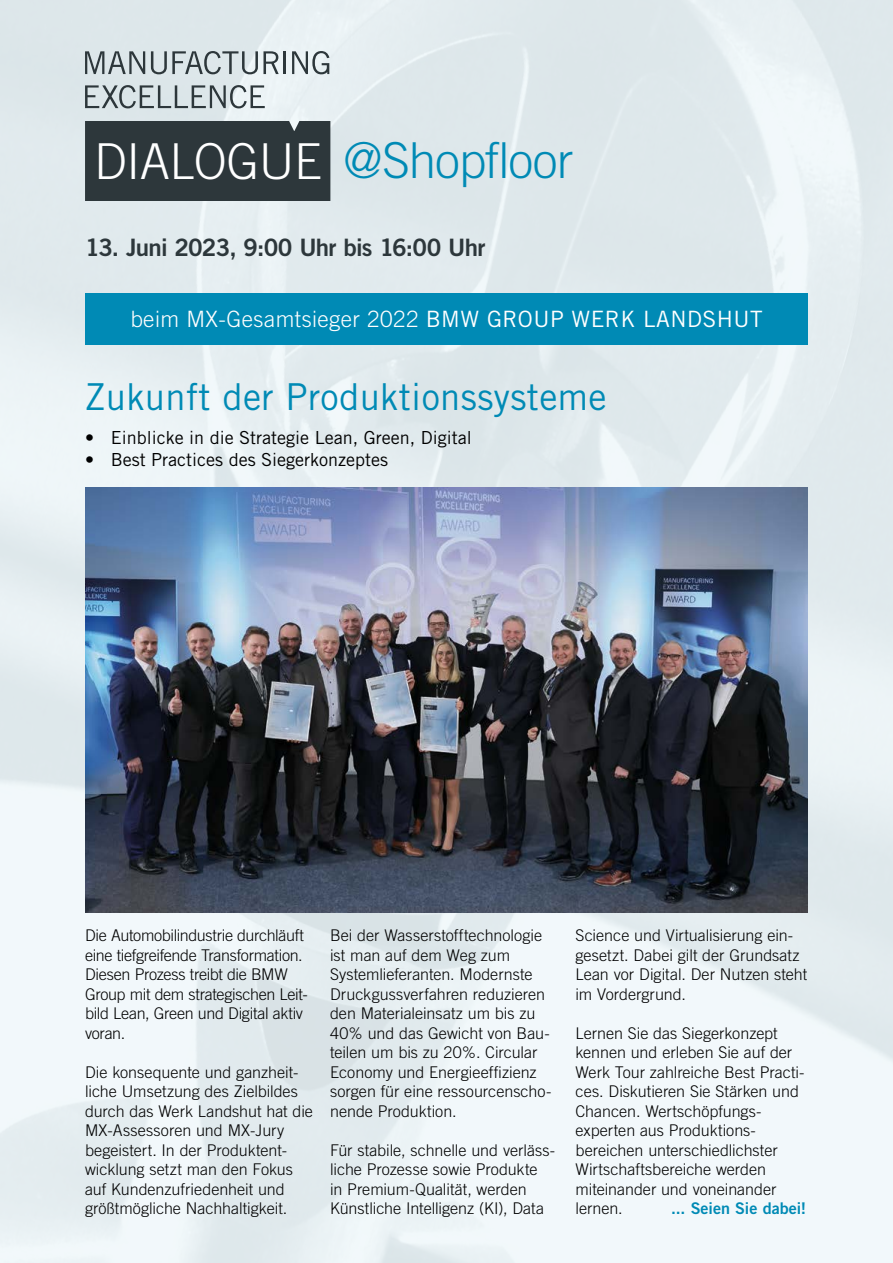
<style>
.page{position:relative;width:893px;height:1263px;background:#fff}
.page>*{position:absolute;margin:0;border:0;box-sizing:border-box;transform-origin:0 0}
.t1{font:300 49.5px "Trade Gothic LT Pro";letter-spacing:-.01em;color:#008ab5}
.t2{font:37.05px "Trade Gothic LT Pro";letter-spacing:.01em;color:#008ab5}
._06_Absatz_Neu{font:24px "Trade Gothic LT Pro Bd 2";letter-spacing:-.035em;color:#2d373b}
.TG_NORMAL_9{font:300 22.5px "Trade Gothic LT Pro";letter-spacing:.02em;color:#fff}
.t3{font:18px "Trade Gothic LT Pro";color:#000}
.Fließtext{font:300 16.2px/19.5px "Trade Gothic LT Pro";color:#000}
.Fließtext-2{font:300 16.2px/19.5px "Trade Gothic LT Pro";letter-spacing:-.02em;color:#000}
.Fließtext-3{font:16.2px "Trade Gothic LT Pro Bd 2";color:#008ab5}
.s1{color:#fff}
.s2{font-weight:400}
</style>
<div class="page">
<div style="left:0;top:0;width:893px;height:1263px;background:linear-gradient(to right,#e5eef1,#e6eff2)"></div>
<svg style="left:85px;top:51px;width:60px;height:23px"></svg>
<svg style="left:151px;top:51px;width:128px;height:23px;background:#adb7ba"></svg>
<hr style="left:284px;top:51px;width:2px;height:23px;background:#2d373b">
<svg style="left:292px;top:51px;width:37px;height:23px"></svg>
<svg style="left:85px;top:85px;width:180px;height:23px;background:#adb7ba"></svg>
<div style="left:85px;top:121px;width:245px;height:80px;background:#2d373b"></div>
<div style="left:85px;top:293px;width:723px;height:51px;background:#008ab5"></div>
<img style="left:85px;top:488px;width:723px;height:424px">
<p class="t1" style="left:94px;top:131px;width:481px"><span class="s1">DIALOGUE</span> @Shopfloor</p>
<p class="_06_Absatz_Neu" style="left:85px;top:232px;width:402px">13. Juni 2023, 9:00 Uhr bis 16:00 Uhr</p>
<p class="TG_NORMAL_9" style="left:130px;top:306px;width:634px">beim MX-Gesamtsieger 2022 <span class="s2">BMW GROUP WERK LANDSHUT</span></p>
<p class="t2" style="left:85px;top:374px;width:523px">Zukunft der Produktionssysteme</p>
<p class="t3" style="left:85px;top:427px;width:388px">• Einblicke in die Strategie Lean, Green, Digital</p>
<p class="t3" style="left:85px;top:449px;width:304px">• Best Practices des Siegerkonzeptes</p>
<p class="Fließtext-2" style="left:85px;top:925px;width:224px">Die Automobilindustrie durchläuft eine tiefgreifende Transformation.<br>Diesen Prozess treibt die BMW<br>Group mit dem strategischen Leit&shy;bild Lean, Green und Digital aktiv voran.</p>
<p class="Fließtext" style="left:85px;top:1062px;width:229px">Die konsequente und ganzheit&shy;liche Umsetzung des Zielbildes durch das Werk Landshut hat die<br>MX-Assessoren und MX-Jury begeistert. In der Produktent&shy;wicklung setzt man den Fokus auf Kundenzufriedenheit und größtmögliche Nachhaltigkeit.</p>
<p class="Fließtext" style="left:330px;top:925px;width:223px">Bei der Wasserstofftechnologie ist man auf dem Weg zum<br>Systemlieferanten. Modernste<br>Druckgussverfahren reduzieren den Materialeinsatz um bis zu<br>40% und das Gewicht von Bau&shy;teilen um bis zu 20%. Circular<br>Economy und Energieeffizienz sorgen für eine ressourcenscho&shy;nende Produktion.</p>
<p class="Fließtext" style="left:330px;top:1140px;width:227px">Für stabile, schnelle und verläss&shy;liche Prozesse sowie Produkte<br>in Premium-Qualität, werden<br>Künstliche Intelligenz (KI), Data</p>
<p class="Fließtext" style="left:575px;top:925px;width:233px">Science und Virtualisierung ein&shy;gesetzt. Dabei gilt der Grundsatz<br>Lean vor Digital. Der Nutzen steht im Vordergrund.</p>
<p class="Fließtext" style="left:575px;top:1023px;width:231px">Lernen Sie das Siegerkonzept kennen und erleben Sie auf der<br>Werk Tour zahlreiche Best Practi&shy;ces. Diskutieren Sie Stärken und<br>Chancen. Wertschöpfungs&shy;experten aus Produktions&shy;bereichen unterschiedlichster<br>Wirtschaftsbereiche werden miteinander und voneinander lernen.</p>
<p class="Fließtext-3" style="left:671px;top:1198px;width:136px">... Seien Sie dabei!</p>
</div>
